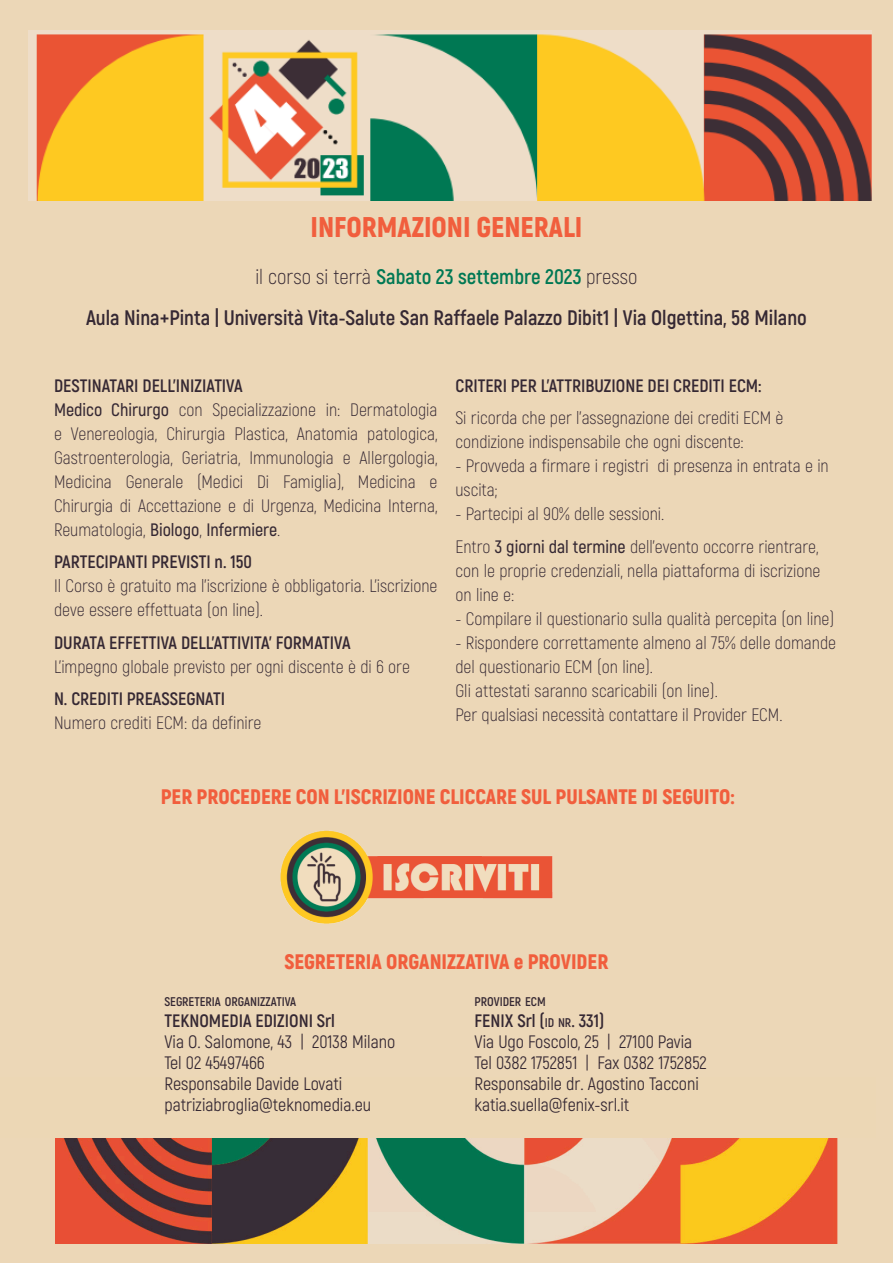
<style>
.page{position:relative;width:893px;height:1263px;background:#ecd7b7}
.page>*{position:absolute;margin:0;border:0;box-sizing:border-box;transform-origin:0 0}
.t1{font:900 28.5px "Akrobat";color:#f15e3d}
.t2{font:700 21px/41px "Akrobat";color:#352833;text-align:center}
.t3{font:900 21px "Akrobat";color:#f15e3d}
.t4{font:300 18px/24px "Akrobat";color:#352833}
.t5{font:18px/21px "Akrobat";color:#352833}
.t6{font:700 18px "Akrobat";color:#352833}
.t7{font:700 12.6px "Akrobat";color:#352833}
.s1{font-weight:300}
.s2{color:#007854}
.s3{font-weight:700}
.s4{font-weight:600}
.s5{font-weight:700;font-size:12.6px}
</style>
<div class="page">
<img style="left:29px;top:31px;width:843px;height:169px">
<img style="left:56px;top:1138px;width:782px;height:105px">
<img style="left:280px;top:830px;width:273px;height:94px">
<h1 class="t1" style="left:310px;top:208px;width:274px">INFORMAZIONI GENERALI</h1>
<p class="t2" style="left:86px;top:256px;width:722px"><span class="s1">il corso si terrà</span> <span class="s2">Sabato 23 settembre 2023</span> <span class="s1">presso<br></span>Aula Nina+Pinta | Università Vita-Salute San Raffaele Palazzo Dibit1 | Via Olgettina, 58 Milano</p>
<p class="t4" style="left:54px;top:374px;width:385px"><span class="s3">DESTINATARI DELL’INIZIATIVA<br></span><span class="s4">Medico Chirurgo</span> con Specializzazione in: Dermatologia e Venereologia, Chirurgia Plastica, Anatomia patologica, Gastroenterologia, Geriatria, Immunologia e Allergologia, Medicina Generale (Medici Di Famiglia), Medicina e Chirurgia di Accettazione e di Urgenza, Medicina Interna, Reumatologia, <span class="s4">Biologo</span>, <span class="s4">Infermiere</span>.</p>
<p class="t6" style="left:54px;top:551px;width:199px">PARTECIPANTI PREVISTI n. 150</p>
<p class="t4" style="left:54px;top:574px;width:385px">Il Corso è gratuito ma l’iscrizione è obbligatoria. L’iscrizione deve essere effettuata (on line).</p>
<p class="t6" style="left:54px;top:631px;width:298px">DURATA EFFETTIVA DELL’ATTIVITA’ FORMATIVA</p>
<p class="t4" style="left:54px;top:655px;width:357px">L’impegno globale previsto per ogni discente è di 6 ore</p>
<p class="t6" style="left:54px;top:688px;width:173px">N. CREDITI PREASSEGNATI</p>
<p class="t4" style="left:54px;top:711px;width:209px">Numero crediti ECM: da definire</p>
<p class="t6" style="left:455px;top:374px;width:308px">CRITERI PER L’ATTRIBUZIONE DEI CREDITI ECM:</p>
<p class="t4" style="left:455px;top:406px;width:329px">Si ricorda che per l’assegnazione dei crediti ECM è condizione indispensabile che ogni discente:</p>
<p class="t4" style="left:455px;top:454px;width:375px">- Provveda a firmare i registri di presenza in entrata e in uscita;</p>
<p class="t4" style="left:455px;top:498px;width:365px;line-height:32.5px">- Partecipi al 90% delle sessioni.<br>Entro <span class="s4">3 giorni dal termine</span> dell’evento occorre rientrare,</p>
<p class="t4" style="left:455px;top:559px;width:367px">con le proprie credenziali, nella piattaforma di iscrizione on line e:</p>
<p class="t4" style="left:455px;top:607px;width:380px">- Compilare il questionario sulla qualità percepita (on line)</p>
<p class="t4" style="left:455px;top:630px;width:382px">- Rispondere correttamente almeno al 75% delle domande del questionario ECM (on line).<br>Gli attestati saranno scaricabili (on line).<br>Per qualsiasi necessità contattare il Provider ECM.</p>
<p class="t3" style="left:161px;top:783px;width:575px">PER PROCEDERE CON L’ISCRIZIONE CLICCARE SUL PULSANTE DI SEGUITO:</p>
<p class="t3" style="left:285px;top:948px;width:325px">SEGRETERIA ORGANIZZATIVA e PROVIDER</p>
<p class="t7" style="left:164px;top:993px;width:133px">SEGRETERIA ORGANIZZATIVA</p>
<p class="t6" style="left:164px;top:1009px;width:172px">TEKNOMEDIA EDIZIONI Srl</p>
<p class="t5" style="left:164px;top:1031px;width:232px">Via O. Salomone, 43 | 20138 Milano<br>Tel 02 45497466<br>Responsabile Davide Lovati patriziabroglia@teknomedia.eu</p>
<p class="t7" style="left:475px;top:993px;width:73px">PROVIDER ECM</p>
<p class="t5" style="left:475px;top:1010px;width:234px"><span class="s3">FENIX Srl (</span><span class="s5">ID NR</span><span class="s3">. 331</span><span class="s3">)<br></span>Via Ugo Foscolo, 25 | 27100 Pavia<br>Tel 0382 1752851 | Fax 0382 1752852<br>Responsabile dr. Agostino Tacconi katia.suella@fenix-srl.it</p>
</div>
